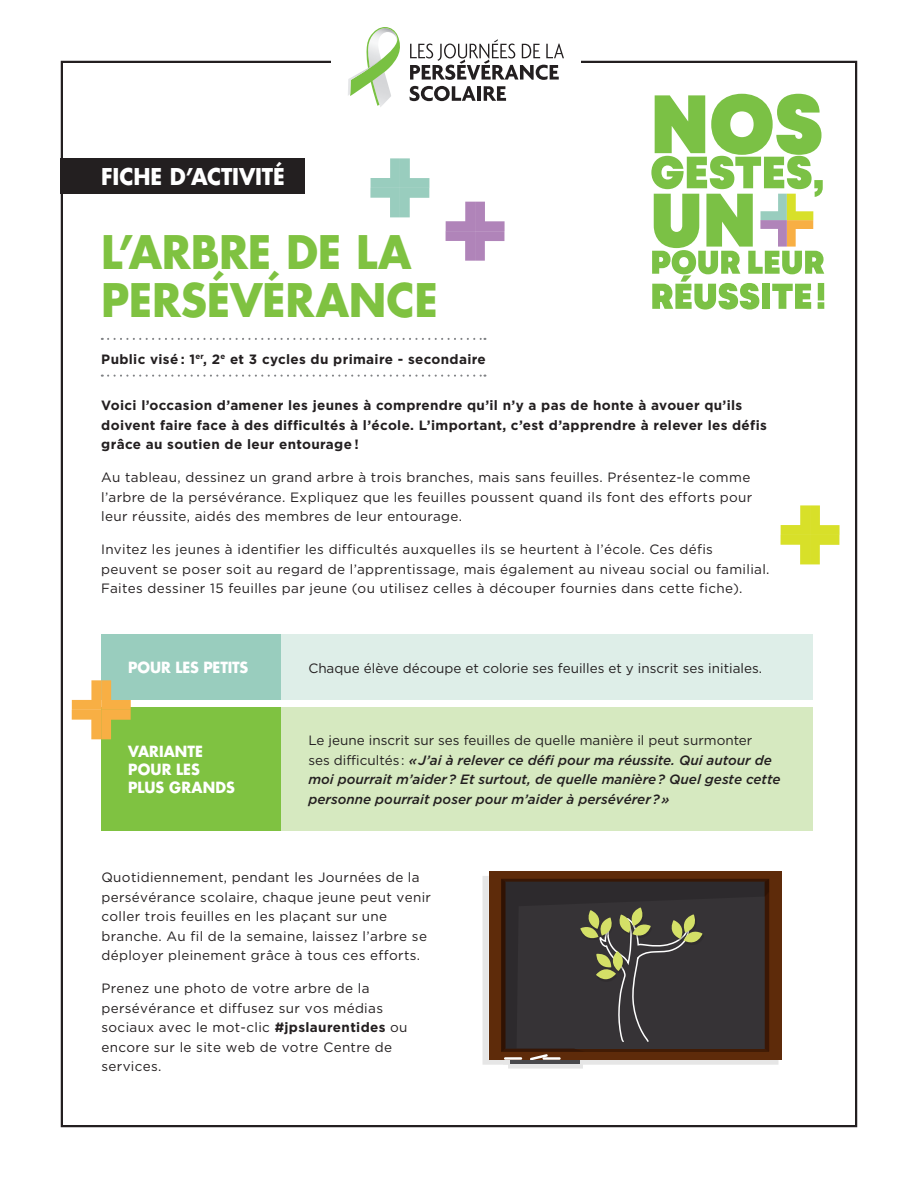
<style>
.page{position:relative;width:918px;height:1188px;background:#fff}
.page>*{position:absolute;margin:0;border:0;box-sizing:border-box;transform-origin:0 0}
.t1{font:700 45px/48px "Futura";letter-spacing:-.005em;color:#7fc241;scale:.95 1}
.t2{font:700 22.5px "Futura";letter-spacing:-.005em;color:#fff;scale:.95 1}
.t3{font:700 15px/18px "Futura";letter-spacing:-.005em;color:#fff;scale:.95 1}
.t4{font:13.5px/19.5px "Gotham HTF";letter-spacing:.025em;color:#231f20}
.t5{font:700 13.5px/19.5px "Gotham HTF";letter-spacing:.025em;color:#231f20}
.t6{font:italic 500 13.5px/19.5px "Gotham HTF";color:#231f20}
.t7{font:13.5px "Gotham HTF";color:#231f20}
.s1{font-weight:400;font-style:normal}
.s2{font-weight:700}
.s3{font-family:"Gotham";font-weight:700}
</style>
<div class="page">
<div style="left:101px;top:634px;width:180px;height:66px;background:#99cdbe"></div>
<div style="left:101px;top:707px;width:180px;height:123px;background:#7fc241"></div>
<div style="left:281px;top:634px;width:532px;height:66px;background:#deeee8"></div>
<div style="left:281px;top:707px;width:532px;height:124px;background:#d6e9c0"></div>
<div style="left:61px;top:158px;width:244px;height:35px;background:#231f20"></div>
<svg style="left:102px;top:375px;width:383px;height:2px"></svg>
<svg style="left:102px;top:338px;width:383px;height:2px"></svg>
<svg style="left:348px;top:27px;width:216px;height:79px"></svg>
<svg style="left:483px;top:876px;width:295px;height:193px;fill:#e6e6e6"></svg>
<div style="left:489px;top:871px;width:293px;height:189px;background:#5e2b0a"></div>
<hr style="left:510px;top:1060px;width:70px;height:3px;background:#4a4a4d">
<svg style="left:501px;top:879px;width:268px;height:181px;background:#3e3834"></svg>
<svg style="left:370px;top:158px;width:59px;height:59px"></svg>
<svg style="left:781px;top:505px;width:59px;height:59px"></svg>
<svg style="left:72px;top:680px;width:59px;height:59px"></svg>
<svg style="left:446px;top:202px;width:59px;height:59px"></svg>
<svg style="left:651px;top:94px;width:173px;height:216px"></svg>
<p class="t2" style="left:101px;top:161px;width:195px">FICHE D’ACTIVITÉ</p>
<p class="t1" style="left:101px;top:228px;width:356px">L’ARBRE DE LA<br>PERSÉVÉRANCE</p>
<p class="t5" style="left:101px;top:349px;width:386px">Public visé : 1<sup>er</sup>, 2<sup>e</sup> et 3 cycles du primaire - secondaire</p>
<p class="t5" style="left:101px;top:396px;width:667px">Voici l’occasion d’amener les jeunes à comprendre qu’il n’y a pas de honte à avouer qu’ils doivent faire face à des difficultés à l’école. L’important, c’est d’apprendre à relever les défis grâce au soutien de leur entourage !</p>
<p class="t4" style="left:101px;top:468px;width:653px">Au tableau, dessinez un grand arbre à trois branches, mais sans feuilles. Présentez-le comme l’arbre de la persévérance. Expliquez que les feuilles poussent quand ils font des efforts pour leur réussite, aidés des membres de leur entourage.</p>
<p class="t4" style="left:101px;top:540px;width:670px">Invitez les jeunes à identifier les difficultés auxquelles ils se heurtent à l’école. Ces défis peuvent se poser soit au regard de l’apprentissage, mais également au niveau social ou familial.<br>Faites dessiner 15 feuilles par jeune (ou utilisez celles à découper fournies dans cette fiche).</p>
<p class="t3" style="left:128px;top:658px;width:128px">POUR LES PETITS</p>
<p class="t3" style="left:128px;top:742px;width:114px">VARIANTE<br>POUR LES<br>PLUS GRANDS</p>
<p class="t7" style="left:308px;top:660px;width:455px">Chaque élève découpe et colorie ses feuilles et y inscrit ses initiales.</p>
<p class="t6" style="left:308px;top:731px;width:474px"><span class="s1">Le jeune inscrit sur ses feuilles de quelle manière il peut surmonter<br>ses difficultés :</span> «J’ai à relever ce défi pour ma réussite. Qui autour de moi pourrait m’aider? Et surtout, de quelle manière? Quel geste cette personne pourrait poser pour m’aider à persévérer?»</p>
<p class="t4" style="left:102px;top:867px;width:331px">Quotidiennement, pendant les Journées de la persévérance scolaire, chaque jeune peut venir coller trois feuilles en les plaçant sur une branche. Au fil de la semaine, laissez l’arbre se déployer pleinement grâce à tous ces efforts.</p>
<p class="t4" style="left:102px;top:978px;width:308px">Prenez une photo de votre arbre de la persévérance et diffusez sur vos médias sociaux avec le mot-clic <span class="s2">#</span><span class="s3">jpslaurentides</span> ou encore sur le site web de votre Centre de services.</p>
</div>
